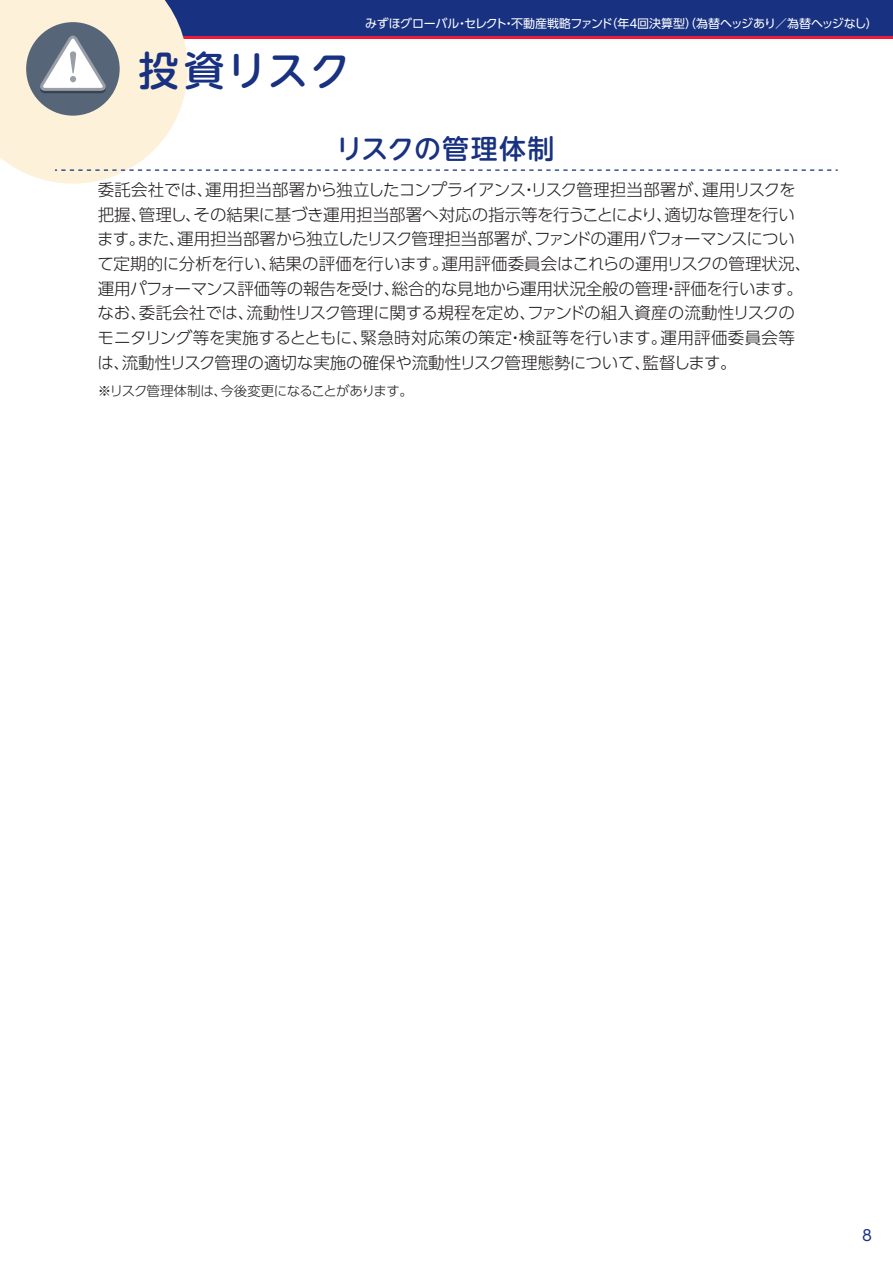
<style>
.page{position:relative;width:893px;height:1263px;background:#fff}
.page>*{position:absolute;margin:0;border:0;box-sizing:border-box;transform-origin:0 0}
.t1{font:40.5px "UD Shin M Go Pro Medium 90 msp RKSJ H";letter-spacing:.045em;color:#183181}
.t2{font:27px "UD Shin M Go Pro Medium 90 msp RKSJ H";letter-spacing:.045em;color:#183181}
.t3{font:16.5px/24.8px "UD Shin Go Pro Light 90 msp RKSJ H";letter-spacing:-.005em;color:#231f20}
.t4{font:15px "UD Shin Go Pro Regular 90 msp RKSJ H";color:#183181}
.t5{font:13.5px "UD Shin Go Pro Light 90 msp RKSJ H";letter-spacing:-.045em;color:#231f20}
.t6{font:12px "UD Shin Go Pro Regular 90 msp RKSJ H";letter-spacing:-.02em;color:#fff}
</style>
<div class="page">
<div style="left:0;top:0;width:893px;height:38px;background:#183181"></div>
<hr style="left:0;top:36px;width:893px;height:2px;background:#ed1a3a">
<svg style="left:0;top:0;width:838px;height:184px"></svg>
<h1 class="t1" style="left:139px;top:56px;width:213px">投資リスク</h1>
<p class="t6" style="left:365px;top:19px;width:514px">みずほグローバル・セレクト・不動産戦略ファンド（年４回決算型）（為替ヘッジあり／為替ヘッジなし）</p>
<h2 class="t2" style="left:336px;top:139px;width:220px">リスクの管理体制</h2>
<p class="t3" style="left:97px;top:179px;width:716px">委託会社では、運用担当部署から独立したコンプライアンス・リスク管理担当部署が、運用リスクを把握、管理し、その結果に基づき運用担当部署へ対応の指示等を行うことにより、適切な管理を行います。また、運用担当部署から独立したリスク管理担当部署が、ファンドの運用パフォーマンスについて定期的に分析を行い、結果の評価を行います。運用評価委員会はこれらの運用リスクの管理状況、運用パフォーマンス評価等の報告を受け、総合的な見地から運用状況全般の管理・評価を行います。なお、委託会社では、流動性リスク管理に関する規程を定め、ファンドの組入資産の流動性リスクのモニタリング等を実施するとともに、緊急時対応策の策定・検証等を行います。運用評価委員会等は、流動性リスク管理の適切な実施の確保や流動性リスク管理態勢について、監督します。</p>
<p class="t5" style="left:98px;top:385px;width:317px">※リスク管理体制は、今後変更になることがあります。</p>
<p class="t4" style="left:862px;top:1230px;width:11px">8</p>
</div>
